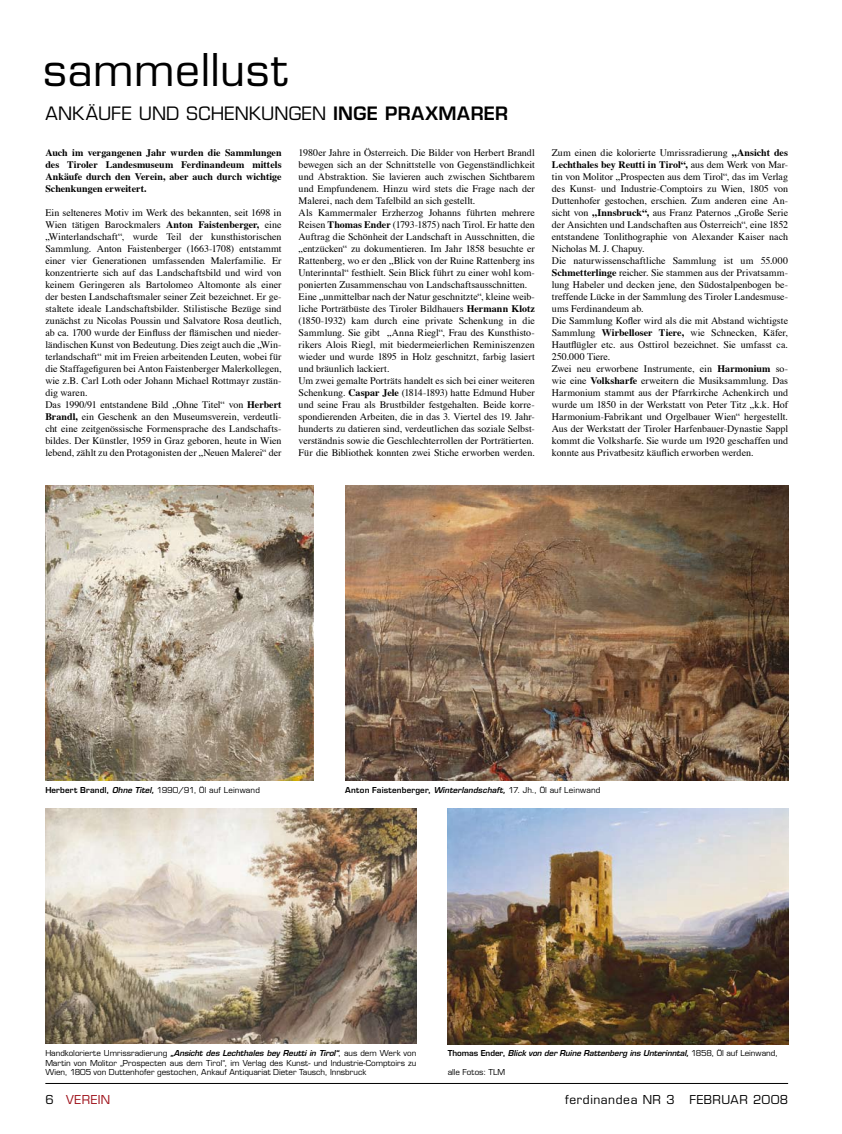
<style>
.page{position:relative;width:842px;height:1134px;background:#fff}
.page>*{position:absolute;margin:0;border:0;box-sizing:border-box;transform-origin:0 0}
.t1{font:44px "Eurostile";color:#000}
.t2{font:18px "Eurostile";color:#000}
.t3{font:600 18px "Eurostile";letter-spacing:.035em;color:#000}
.t4{font:12px "Eurostile";letter-spacing:.045em;color:#000}
.t5{font:12px "Eurostile";color:#9d0d16}
.t6{font:10px/12px "Times";color:#000}
.t7{font:700 10px/12px "Times";color:#000;text-align:justify}
.t8{font:8px/9.6px "Eurostile";letter-spacing:.005em;color:#000;text-align:justify}
.t9{font:italic 600 8px "Eurostile";letter-spacing:-.01em;color:#000}
.s1{font-weight:400}
.s2{font-weight:700}
.s3{font-weight:600}
.s4{font-weight:600;font-style:italic}
.s5{font-style:normal}
.s6{font-weight:400;font-style:normal}
.s7{color:#000}
</style>
<div class="page">
<hr style="left:45px;top:1083px;width:743px;height:1px;background:#000">
<img style="left:448px;top:809px;width:340px;height:235px">
<img style="left:345px;top:485px;width:443px;height:295px">
<img style="left:45px;top:485px;width:269px;height:295px">
<img style="left:45px;top:809px;width:371px;height:235px">
<h1 class="t1" style="left:43px;top:44px;width:246px">sammellust</h1>
<h2 class="t2" style="left:45px;top:103px;width:65px">Ankäufe</h2>
<h2 class="t2" style="left:139px;top:103px;width:86px">und Schenkun</h2>
<h2 class="t3" style="left:289px;top:102px;width:57px"><span class="s1">gen</span> INGE</h2>
<h2 class="t3" style="left:385px;top:102px;width:86px">PRAXMARER</h2>
<p class="t7" style="left:45px;top:146px;width:238px">Auch im vergangenen Jahr wurden die Sammlungen des Tiroler Landesmuseum Ferdinandeum mittels Ankäufe durch den Verein, aber auch durch wichtige Schenkungen erweitert.</p>
<p class="t6" style="left:45px;top:206px;width:238px">Ein selteneres Motiv im Werk des bekannten, seit 1698 in Wien tätigen Barockmalers <span class="s2">Anton Faistenberger,</span> eine „Winterlandschaft“, wurde Teil der kunsthistorischen Sammlung. Anton Faistenberger (1663-1708) entstammt einer vier Generationen umfassenden Malerfamilie. Er konzentrierte sich auf das Landschaftsbild und wird von keinem Geringeren als Bartolomeo Altomonte als einer der besten Landschaftsmaler seiner Zeit bezeichnet. Er ge&shy;staltete ideale Landschaftsbilder. Stilistische Bezüge sind zunächst zu Nicolas Poussin und Salvatore Rosa deutlich, ab ca. 1700 wurde der Einfluss der flämischen und nieder&shy;ländischen Kunst von Bedeutung. Dies zeigt auch die „Win&shy;terlandschaft“ mit im Freien arbeitenden Leuten, wobei für die Staffagefiguren bei Anton Faistenberger Malerkollegen, wie z.B. Carl Loth oder Johann Michael Rottmayr zustän&shy;dig waren.<br>Das 1990/91 entstandene Bild „Ohne Titel“ von <span class="s2">Herbert Brandl,</span> ein Geschenk an den Museumsverein, verdeutli&shy;cht eine zeitgenössische Formensprache des Landschafts&shy;bildes. Der Künstler, 1959 in Graz geboren, heute in Wien lebend, zählt zu den Protagonisten der „Neuen Malerei“ der</p>
<p class="t6" style="left:299px;top:146px;width:238px">1980er Jahre in Österreich. Die Bilder von Herbert Brandl bewegen sich an der Schnittstelle von Gegenständlichkeit und Abstraktion. Sie lavieren auch zwischen Sichtbarem und Empfundenem. Hinzu wird stets die Frage nach der Malerei, nach dem Tafelbild an sich gestellt.<br>Als Kammermaler Erzherzog Johanns führten mehrere Reisen <span class="s2">Thomas Ender</span> (1793-1875) nach Tirol. Er hatte den Auftrag die Schönheit der Landschaft in Ausschnitten, die „entzücken“ zu dokumentieren. Im Jahr 1858 besuchte er Rattenberg, wo er den „Blick von der Ruine Rattenberg ins Unterinntal“ festhielt. Sein Blick führt zu einer wohl kom&shy;ponierten Zusammenschau von Landschaftsausschnitten.<br>Eine „unmittelbar nach der Natur geschnitzte“, kleine weib&shy;liche Porträtbüste des Tiroler Bildhauers <span class="s2">Hermann Klotz </span>(1850-1932) kam durch eine private Schenkung in die Sammlung. Sie gibt „Anna Riegl“, Frau des Kunsthisto&shy;rikers Alois Riegl, mit biedermeierlichen Reminiszenzen wieder und wurde 1895 in Holz geschnitzt, farbig lasiert und bräunlich lackiert.<br>Um zwei gemalte Porträts handelt es sich bei einer weiteren Schenkung. <span class="s2">Caspar Jele</span> (1814-1893) hatte Edmund Huber und seine Frau als Brustbilder festgehalten. Beide korre&shy;spondierenden Arbeiten, die in das 3. Viertel des 19. Jahr&shy;hunderts zu datieren sind, verdeutlichen das soziale Selbst&shy;verständnis sowie die Geschlechterrollen der Porträtierten.<br>Für die Bibliothek konnten zwei Stiche erworben werden.</p>
<p class="t6" style="left:552px;top:146px;width:238px">Zum einen die kolorierte Umrissradierung <span class="s2">„Ansicht des Lechthales bey Reutti in Tirol“,</span> aus dem Werk von Mar&shy;tin von Molitor „Prospecten aus dem Tirol“, das im Verlag des Kunst- und Industrie-Comptoirs zu Wien, 1805 von Duttenhofer gestochen, erschien. Zum anderen eine An&shy;sicht von <span class="s2">„Innsbruck“,</span> aus Franz Paternos „Große Serie der Ansichten und Landschaften aus Österreich“, eine 1852 entstandene Tonlithographie von Alexander Kaiser nach Nicholas M. J. Chapuy.<br>Die naturwissenschaftliche Sammlung ist um 55.000<br><span class="s2">Schmetterlinge</span> reicher. Sie stammen aus der Privatsamm&shy;lung Habeler und decken jene, den Südostalpenbogen be&shy;treffende Lücke in der Sammlung des Tiroler Landesmuse&shy;ums Ferdinandeum ab.<br>Die Sammlung Kofler wird als die mit Abstand wichtigste Sammlung <span class="s2">Wirbelloser Tiere,</span> wie Schnecken, Käfer, Hautflügler etc. aus Osttirol bezeichnet. Sie umfasst ca.<br>250.000 Tiere.<br>Zwei neu erworbene Instrumente, ein <span class="s2">Harmonium</span> so&shy;wie eine <span class="s2">Volksharfe</span> erweitern die Musiksammlung. Das Harmonium stammt aus der Pfarrkirche Achenkirch und wurde um 1850 in der Werkstatt von Peter Titz „k.k. Hof Harmonium-Fabrikant und Orgelbauer Wien“ hergestellt.<br>Aus der Werkstatt der Tiroler Harfenbauer-Dynastie Sappl kommt die Volksharfe. Sie wurde um 1920 geschaffen und konnte aus Privatbesitz käuflich erworben werden.</p>
<p class="t8" style="left:45px;top:785px;width:216px"><span class="s3">Herbert Brandl,</span> <span class="s4">Ohne Titel,</span> 1990/91, Öl auf Leinwand</p>
<p class="t8" style="left:345px;top:785px;width:257px"><span class="s3">Anton Faistenberger,</span> <span class="s4">Winterlandschaft,</span> 17. Jh., Öl auf Leinwand</p>
<p class="t8" style="left:45px;top:1048px;width:373px">Handkolorierte Umrissradierung <span class="s4">„Ansicht des Lechthales bey Reutti in Tirol“</span>, aus dem Werk von Martin von Molitor „Prospecten aus dem Tirol“, im Verlag des Kunst- und Industrie-Comptoirs zu Wien, 1805 von Duttenhofer gestochen, Ankauf Antiquariat Dieter Tausch, Innsbruck</p>
<p class="t9" style="left:448px;top:1048px;width:331px"><span class="s5">Thomas Ender,</span> Blick von der Ruine Rattenberg ins Unterinntal, <span class="s6">1858, Öl auf Leinwand,</span></p>
<p class="t8" style="left:448px;top:1068px;width:48px">alle Fotos: TLM</p>
<p class="t5" style="left:45px;top:1092px;width:30px"><span class="s7">6</span> vere</p>
<p class="t5" style="left:98px;top:1092px;width:11px">in</p>
<p class="t4" style="left:565px;top:1092px;width:225px">ferdinandea NR 3 FEBRUAR 2008</p>
</div>
